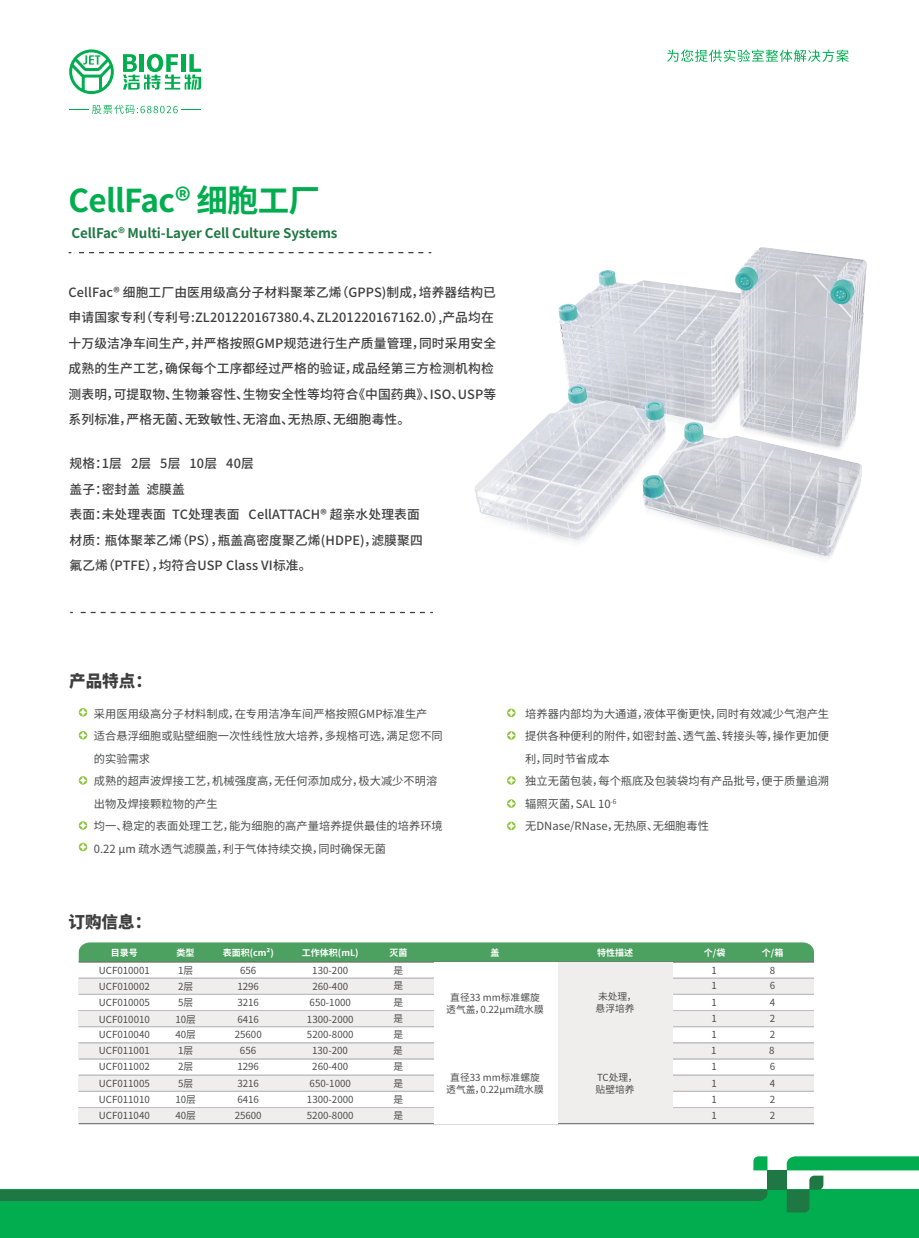
<style>
.page{position:relative;width:919px;height:1238px;background:#fff}
.page>*{position:absolute;margin:0;border:0;box-sizing:border-box;transform-origin:0 0}
.t1{font:700 31.5px "Source Han Sans CN";letter-spacing:-.025em;color:#01ad4f}
.t2{font:800 16.5px "Source Han Sans CN";color:#3e3e3f}
.t3{font:700 13.35px "Source Han Sans CN";letter-spacing:-.01em;color:#1f7843}
.t4{font:500 12.75px/25.5px "Source Han Sans CN";letter-spacing:.01em;color:#3e3e3f}
.t5{font:11.25px/22.5px "Source Han Sans CN";color:#4b4c4d}
.t6{font:9.75px/11.7px "Source Han Sans CN";color:#4b4c4d;text-align:center}
.t7{font:700 9px "Source Han Sans CN";color:#fff}
</style>
<div class="page">
<svg style="left:667px;top:49px;width:181px;height:13px"></svg>
<svg style="left:69px;top:49px;width:45px;height:45px"></svg>
<svg style="left:123px;top:54px;width:78px;height:36px"></svg>
<svg style="left:69px;top:105px;width:132px;height:9px"></svg>
<svg style="left:69px;top:252px;width:362px;height:1px"></svg>
<svg style="left:70px;top:612px;width:363px;height:1px"></svg>
<img style="left:475px;top:247px;width:392px;height:312px">
<div style="left:0;top:1189px;width:918px;height:48px;background:#01ad4f"></div>
<svg style="left:0;top:1189px;width:767px;height:11px;background:#1c7b43"></svg>
<div style="left:767px;top:1170px;width:19px;height:19px;background:#1f7843"></div>
<svg style="left:753px;top:1156px;width:14px;height:14px"></svg>
<svg style="left:786px;top:1156px;width:132px;height:56px"></svg>
<svg style="left:79px;top:708px;width:8px;height:8px"></svg>
<svg style="left:79px;top:731px;width:8px;height:8px"></svg>
<svg style="left:79px;top:776px;width:8px;height:8px"></svg>
<svg style="left:79px;top:821px;width:8px;height:8px"></svg>
<svg style="left:79px;top:842px;width:8px;height:9px"></svg>
<svg style="left:507px;top:708px;width:8px;height:9px"></svg>
<svg style="left:507px;top:731px;width:8px;height:8px"></svg>
<svg style="left:507px;top:776px;width:8px;height:8px"></svg>
<svg style="left:507px;top:799px;width:8px;height:8px"></svg>
<svg style="left:507px;top:821px;width:8px;height:9px"></svg>
<div style="left:79px;top:978px;width:734px;height:16px;background:#efeeec"></div>
<hr style="left:79px;top:977px;width:735px;height:1px;background:#bdbec1">
<div style="left:79px;top:1010px;width:734px;height:16px;background:#efeeec"></div>
<hr style="left:79px;top:994px;width:735px;height:1px;background:#bdbec1">
<hr style="left:79px;top:1010px;width:735px;height:1px;background:#bdbec1">
<div style="left:79px;top:1042px;width:734px;height:16px;background:#efeeec"></div>
<hr style="left:79px;top:1026px;width:735px;height:1px;background:#bdbec1">
<hr style="left:79px;top:1042px;width:735px;height:1px;background:#bdbec1">
<div style="left:79px;top:1075px;width:734px;height:16px;background:#efeeec"></div>
<hr style="left:79px;top:1058px;width:735px;height:1px;background:#bdbec1">
<hr style="left:79px;top:1074px;width:735px;height:1px;background:#bdbec1">
<div style="left:79px;top:1107px;width:734px;height:16px;background:#efeeec"></div>
<hr style="left:79px;top:1091px;width:735px;height:1px;background:#bdbec1">
<hr style="left:79px;top:1107px;width:735px;height:1px;background:#bdbec1">
<div style="left:79px;top:942px;width:735px;height:19px;background:#4ca060"></div>
<hr style="left:79px;top:961px;width:735px;height:1px;background:#6d6e71">
<hr style="left:79px;top:1123px;width:735px;height:1px;background:#6d6e71">
<div style="left:434px;top:1042px;width:124px;height:81px;background:#fff"></div>
<div style="left:558px;top:1043px;width:114px;height:79px;background:#efeeec"></div>
<div style="left:434px;top:962px;width:124px;height:80px;background:#fff"></div>
<div style="left:558px;top:962px;width:114px;height:80px;background:#efeeec"></div>
<h1 class="t1" style="left:69px;top:185px;width:253px">CellFac® 细胞工厂</h1>
<p class="t3" style="left:71px;top:226px;width:267px">CellFac® Multi-Layer Cell Culture Systems</p>
<p class="t4" style="left:69px;top:279px;width:429px">CellFac® 细胞工厂由医用级高分子材料聚苯乙烯（GPPS)制成，培养器结构已申请国家专利（专利号:ZL201220167380.4、ZL201220167162.0）,产品均在十万级洁净车间生产，并严格按照GMP规范进行生产质量管理，同时采用安全成熟的生产工艺，确保每个工序都经过严格的验证，成品经第三方检测机构检测表明，可提取物、生物兼容性、生物安全性等均符合《中国药典》、ISO、USP等系列标准，严格无菌、无致敏性、无溶血、无热原、无细胞毒性。</p>
<p class="t4" style="left:69px;top:450px;width:355px">规格：1层 2层 5层 10层 40层<br>盖子：密封盖 滤膜盖<br>表面：未处理表面 TC处理表面 CellATTACH® 超亲水处理表面材质：瓶体聚苯乙烯（PS），瓶盖高密度聚乙烯(HDPE)，滤膜聚四氟乙烯（PTFE），均符合USP Class VI标准。</p>
<p class="t2" style="left:69px;top:672px;width:84px">产品特点：</p>
<p class="t5" style="left:94px;top:702px;width:350px">采用医用级高分子材料制成，在专用洁净车间严格按照GMP标准生产<br>适合悬浮细胞或贴壁细胞一次性线性放大培养，多规格可选，满足您不同的实验需求<br>成熟的超声波焊接工艺，机械强度高，无任何添加成分，极大减少不明溶出物及焊接颗粒物的产生<br>均一、稳定的表面处理工艺，能为细胞的高产量培养提供最佳的培养环境<br>0.22 μm 疏水透气滤膜盖，利于气体持续交换，同时确保无菌</p>
<p class="t5" style="left:525px;top:702px;width:305px">培养器内部均为大通道，液体平衡更快，同时有效减少气泡产生提供各种便利的附件，如密封盖、透气盖、转接头等，操作更加便利，同时节省成本<br>独立无菌包装，每个瓶底及包装袋均有产品批号，便于质量追溯辐照灭菌，SAL 10<sup>-6<br></sup>无DNase/RNase，无热原、无细胞毒性</p>
<p class="t2" style="left:69px;top:913px;width:84px">订购信息：</p>
<p class="t7" style="left:111px;top:948px;width:28px">目录号</p>
<p class="t7" style="left:177px;top:948px;width:19px">类型</p>
<p class="t7" style="left:223px;top:947px;width:53px">表面积(cm²)</p>
<p class="t7" style="left:302px;top:947px;width:58px">工作体积(mL)</p>
<p class="t7" style="left:389px;top:948px;width:19px">灭菌</p>
<p class="t7" style="left:490px;top:948px;width:10px">盖</p>
<p class="t7" style="left:597px;top:948px;width:37px">特性描述</p>
<p class="t7" style="left:761px;top:947px;width:23px">个/箱</p>
<p class="t7" style="left:703px;top:947px;width:23px">个/袋</p>
<p class="t6" style="left:99px;top:964px;width:53px">UCF010001</p>
<p class="t6" style="left:178px;top:964px;width:17px">1层</p>
<p class="t6" style="left:240px;top:964px;width:18px">656</p>
<p class="t6" style="left:312px;top:964px;width:37px">130-200</p>
<p class="t6" style="left:393px;top:964px;width:11px">是</p>
<p class="t6" style="left:769px;top:964px;width:7px">8</p>
<p class="t6" style="left:99px;top:980px;width:53px">UCF010002</p>
<p class="t6" style="left:178px;top:980px;width:17px">2层</p>
<p class="t6" style="left:237px;top:980px;width:23px">1296</p>
<p class="t6" style="left:312px;top:980px;width:37px">260-400</p>
<p class="t6" style="left:393px;top:979px;width:11px">是</p>
<p class="t6" style="left:769px;top:979px;width:7px">6</p>
<p class="t6" style="left:99px;top:996px;width:53px">UCF010005</p>
<p class="t6" style="left:178px;top:996px;width:17px">5层</p>
<p class="t6" style="left:237px;top:996px;width:23px">3216</p>
<p class="t6" style="left:309px;top:996px;width:43px">650-1000</p>
<p class="t6" style="left:393px;top:996px;width:11px">是</p>
<p class="t6" style="left:769px;top:996px;width:7px">4</p>
<p class="t6" style="left:99px;top:1013px;width:53px">UCF010010</p>
<p class="t6" style="left:175px;top:1013px;width:22px">10层</p>
<p class="t6" style="left:237px;top:1013px;width:23px">6416</p>
<p class="t6" style="left:307px;top:1013px;width:48px">1300-2000</p>
<p class="t6" style="left:393px;top:1012px;width:11px">是</p>
<p class="t6" style="left:769px;top:1012px;width:7px">2</p>
<p class="t6" style="left:711px;top:961px;width:7px;line-height:16.2px;text-align:justify">1<br>1<br>1<br>1</p>
<p class="t6" style="left:446px;top:991px;width:99px">直径33 mm标准螺旋透气盖，0.22μm疏水膜</p>
<p class="t6" style="left:595px;top:990px;width:42px;text-align:left">未处理，悬浮培养</p>
<p class="t6" style="left:99px;top:1028px;width:53px">UCF010040</p>
<p class="t6" style="left:175px;top:1028px;width:22px">40层</p>
<p class="t6" style="left:235px;top:1028px;width:29px">25600</p>
<p class="t6" style="left:307px;top:1028px;width:48px">5200-8000</p>
<p class="t6" style="left:393px;top:1028px;width:11px">是</p>
<p class="t6" style="left:711px;top:1028px;width:7px">1</p>
<p class="t6" style="left:769px;top:1028px;width:7px">2</p>
<p class="t6" style="left:99px;top:1044px;width:53px">UCF011001</p>
<p class="t6" style="left:178px;top:1044px;width:17px">1层</p>
<p class="t6" style="left:240px;top:1044px;width:18px">656</p>
<p class="t6" style="left:312px;top:1044px;width:37px">130-200</p>
<p class="t6" style="left:393px;top:1044px;width:11px">是</p>
<p class="t6" style="left:769px;top:1044px;width:7px">8</p>
<p class="t6" style="left:99px;top:1077px;width:53px">UCF011005</p>
<p class="t6" style="left:178px;top:1077px;width:17px">5层</p>
<p class="t6" style="left:237px;top:1077px;width:23px">3216</p>
<p class="t6" style="left:309px;top:1077px;width:43px">650-1000</p>
<p class="t6" style="left:393px;top:1077px;width:11px">是</p>
<p class="t6" style="left:769px;top:1077px;width:7px">4</p>
<p class="t6" style="left:711px;top:1044px;width:7px">1</p>
<p class="t6" style="left:711px;top:1077px;width:7px">1</p>
<p class="t6" style="left:99px;top:1060px;width:53px">UCF011002</p>
<p class="t6" style="left:178px;top:1060px;width:17px">2层</p>
<p class="t6" style="left:237px;top:1060px;width:23px">1296</p>
<p class="t6" style="left:312px;top:1060px;width:37px">260-400</p>
<p class="t6" style="left:393px;top:1060px;width:11px">是</p>
<p class="t6" style="left:769px;top:1060px;width:7px">6</p>
<p class="t6" style="left:99px;top:1093px;width:53px">UCF011010</p>
<p class="t6" style="left:175px;top:1093px;width:22px">10层</p>
<p class="t6" style="left:237px;top:1093px;width:23px">6416</p>
<p class="t6" style="left:307px;top:1093px;width:48px">1300-2000</p>
<p class="t6" style="left:393px;top:1092px;width:11px">是</p>
<p class="t6" style="left:769px;top:1092px;width:7px">2</p>
<p class="t6" style="left:711px;top:1060px;width:7px">1</p>
<p class="t6" style="left:711px;top:1092px;width:7px">1</p>
<p class="t6" style="left:446px;top:1071px;width:99px">直径33 mm标准螺旋透气盖，0.22μm疏水膜</p>
<p class="t6" style="left:595px;top:1071px;width:43px;text-align:left">TC处理，贴壁培养</p>
<p class="t6" style="left:99px;top:1109px;width:53px">UCF011040</p>
<p class="t6" style="left:175px;top:1109px;width:22px">40层</p>
<p class="t6" style="left:235px;top:1109px;width:29px">25600</p>
<p class="t6" style="left:307px;top:1109px;width:48px">5200-8000</p>
<p class="t6" style="left:393px;top:1109px;width:11px">是</p>
<p class="t6" style="left:711px;top:1109px;width:7px">1</p>
<p class="t6" style="left:769px;top:1109px;width:7px">2</p>
</div>
